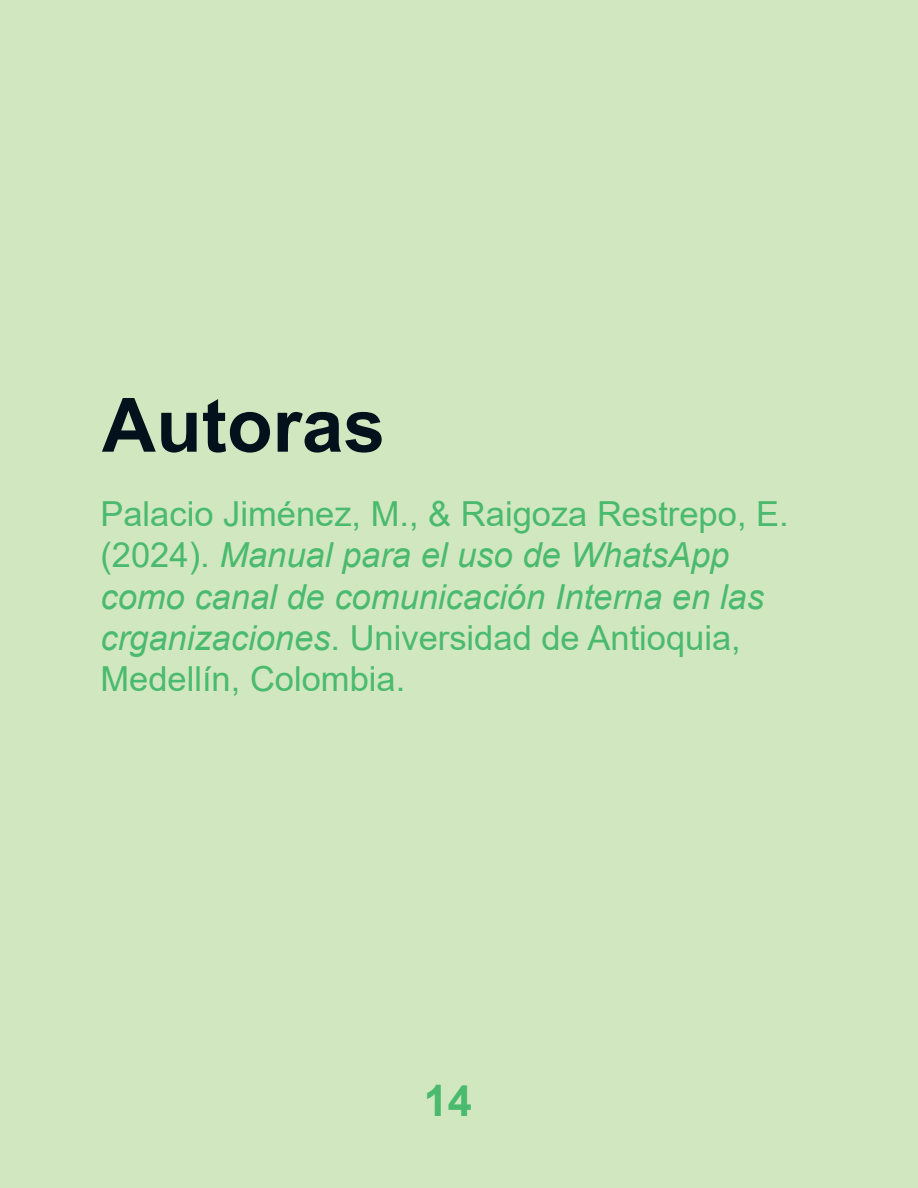
<style>
.page{position:relative;width:918px;height:1188px;background:#d1e7bf}
.page>*{position:absolute;margin:0;border:0;box-sizing:border-box;transform-origin:0 0}
.t1{font:700 75px "Arial";color:#02111c}
.t2{font:700 43.5px "Arial";color:#4aba6e}
.t3{font:34.5px/41.4px "Arial";color:#4aba6e}
.s1{font-style:italic}
</style>
<div class="page">
<h1 class="t1" style="left:102px;top:373px;width:285px">Autoras</h1>
<p class="t3" style="left:100px;top:493px;width:690px">Palacio Jiménez, M., &amp; Raigoza Restrepo, E. (2024). <span class="s1">Manual para el uso de WhatsApp como canal de comunicación Interna en las crganizaciones</span>. Universidad de Antioquia, Medellín, Colombia.</p>
<p class="t2" style="left:424px;top:1070px;width:50px">14</p>
</div>
